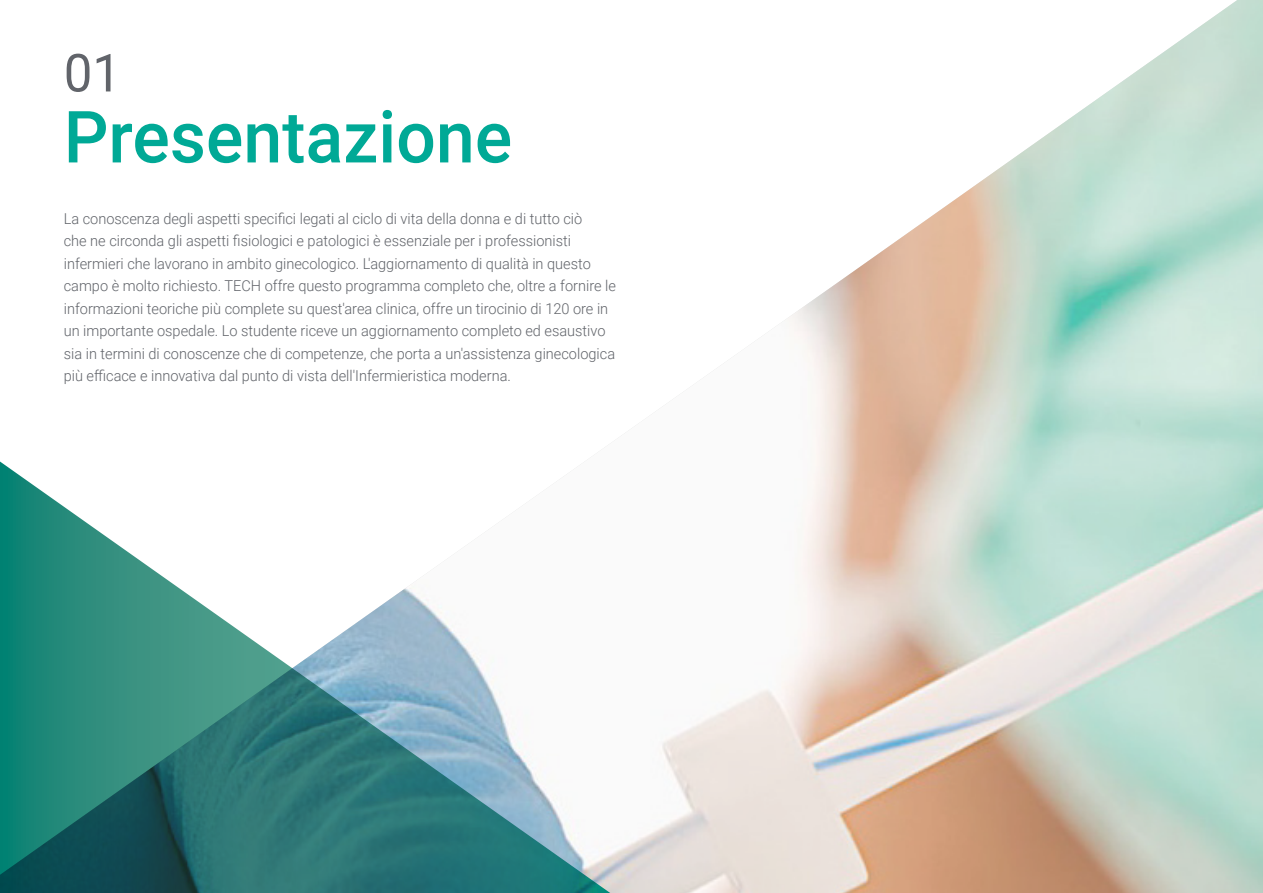
<style>
.page{position:relative;width:1263px;height:893px;background:#fff}
.page>*{position:absolute;margin:0;border:0;box-sizing:border-box;transform-origin:0 0}
.t1{font:500 72px "Roboto";color:#00a996}
.t2{font:52.5px "Roboto";color:#61646a}
.t3{font:300 15px/22.5px "Roboto";color:#61646a}
</style>
<div class="page">
<img style="left:614px;top:0;width:649px;height:893px">
<svg style="left:0;top:446px;width:640px;height:447px"></svg>
<h2 class="t2" style="left:64px;top:36px;width:59px">01</h2>
<h1 class="t1" style="left:64px;top:86px;width:450px">Presentazione</h1>
<p class="t3" style="left:64px;top:207px;width:554px">La conoscenza degli aspetti specifici legati al ciclo di vita della donna e di tutto ciò<br>che ne circonda gli aspetti fisiologici e patologici è essenziale per i professionisti infermieri che lavorano in ambito ginecologico. L'aggiornamento di qualità in questo campo è molto richiesto. TECH offre questo programma completo che, oltre a fornire le informazioni teoriche più complete su quest'area clinica, offre un tirocinio di 120 ore in un importante ospedale. Lo studente riceve un aggiornamento completo ed esaustivo sia in termini di conoscenze che di competenze, che porta a un'assistenza ginecologica più efficace e innovativa dal punto di vista dell'Infermieristica moderna.</p>
</div>
